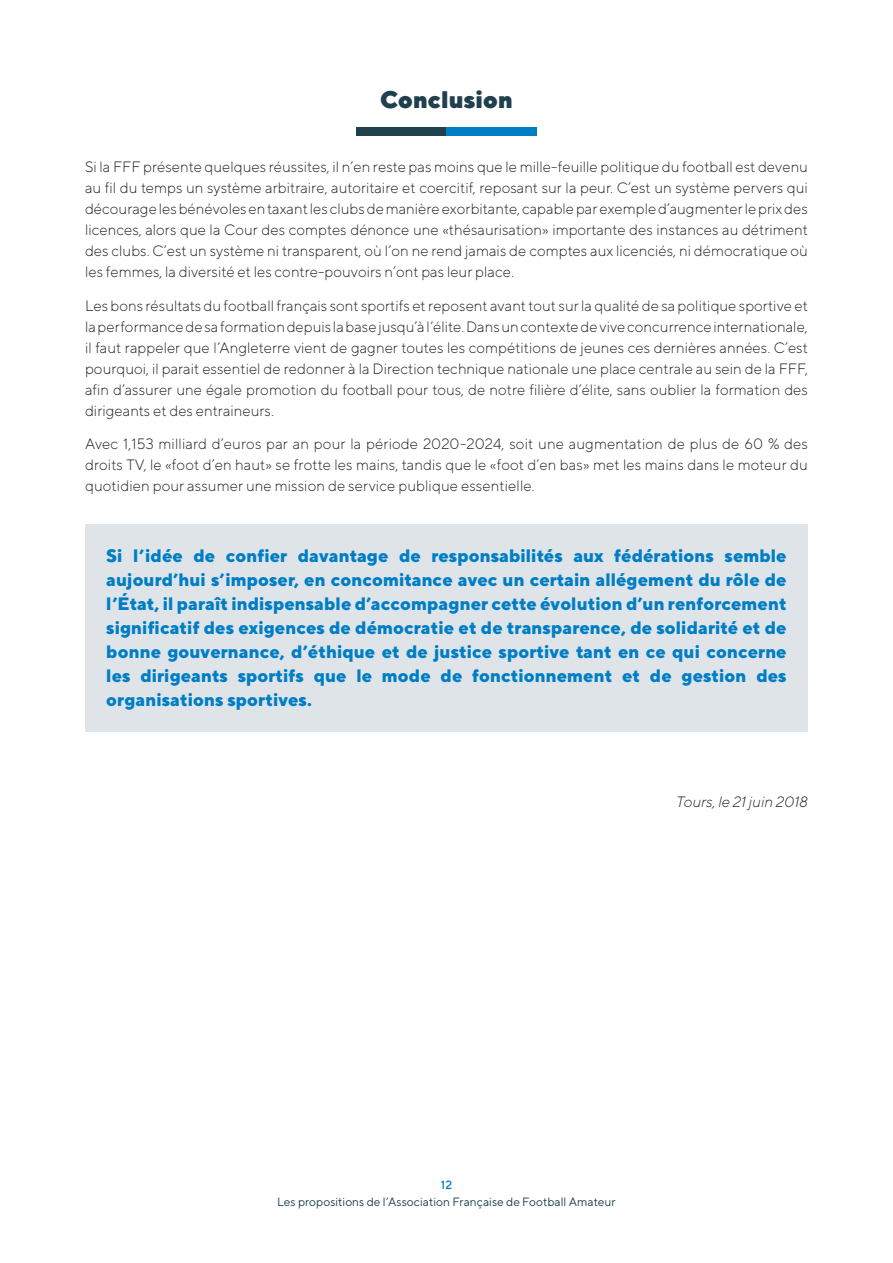
<style>
.page{position:relative;width:893px;height:1263px;background:#fff}
.page>*{position:absolute;margin:0;border:0;box-sizing:border-box;transform-origin:0 0}
.t1{font:900 24px "TT Norms";color:#20404d}
.Courant{font:800 18px/24px "TT Norms";color:#007ec5;text-align:justify}
.Courant-2{font:300 15px/21px "TT Norms";color:#231f20;text-align:justify}
.Courant-3{font:italic 300 15px "TT Norms";color:#231f20}
.t2{font:12px "TT Norms";color:#20404d}
.t3{font:500 12px "TT Norms";color:#007ec5}
</style>
<div class="page">
<div style="left:356px;top:128px;width:181px;height:8px;background:#20404d"></div>
<div style="left:446px;top:128px;width:91px;height:8px;background:#007ec5"></div>
<div style="left:85px;top:524px;width:723px;height:207px;background:#dfe4e8"></div>
<p class="t1" style="left:380px;top:84px;width:134px">Conclusion</p>
<p class="Courant-2" style="left:85px;top:156px;width:724px">Si la FFF présente quelques réussites, il n’en reste pas moins que le mille-feuille politique du football est devenu au fil du temps un système arbitraire, autoritaire et coercitif, reposant sur la peur. C’est un système pervers qui décourage les bénévoles en taxant les clubs de manière exorbitante, capable par exemple d’augmenter le prix des licences, alors que la Cour des comptes dénonce une «thésaurisation» importante des instances au détriment des clubs. C’est un système ni transparent, où l’on ne rend jamais de comptes aux licenciés, ni démocratique où les femmes, la diversité et les contre-pouvoirs n’ont pas leur place.</p>
<p class="Courant-2" style="left:85px;top:294px;width:724px">Les bons résultats du football français sont sportifs et reposent avant tout sur la qualité de sa politique sportive et la performance de sa formation depuis la base jusqu’à l’élite. Dans un contexte de vive concurrence internationale, il faut rappeler que l’Angleterre vient de gagner toutes les compétitions de jeunes ces dernières années. C’est pourquoi, il parait essentiel de redonner à la Direction technique nationale une place centrale au sein de la FFF, afin d’assurer une égale promotion du football pour tous, de notre filière d’élite, sans oublier la formation des dirigeants et des entraineurs.</p>
<p class="Courant-2" style="left:85px;top:433px;width:724px">Avec 1,153 milliard d’euros par an pour la période 2020-2024, soit une augmentation de plus de 60 % des droits TV, le «foot d’en haut» se frotte les mains, tandis que le «foot d’en bas» met les mains dans le moteur du quotidien pour assumer une mission de service publique essentielle.</p>
<p class="Courant" style="left:106px;top:543px;width:682px">Si l’idée de confier davantage de responsabilités aux fédérations semble aujourd’hui s’imposer, en concomitance avec un certain allégement du rôle de l’État, il paraît indispensable d’accompagner cette évolution d’un renforcement significatif des exigences de démocratie et de transparence, de solidarité et de bonne gouvernance, d’éthique et de justice sportive tant en ce qui concerne les dirigeants sportifs que le mode de fonctionnement et de gestion des organisations sportives.</p>
<p class="Courant-3" style="left:676px;top:793px;width:133px">Tours, le 21 juin 2018</p>
<p class="t3" style="left:441px;top:1178px;width:13px">12</p>
<p class="t2" style="left:277px;top:1194px;width:340px">Les propositions de l’Association Française de Football Amateur</p>
</div>
